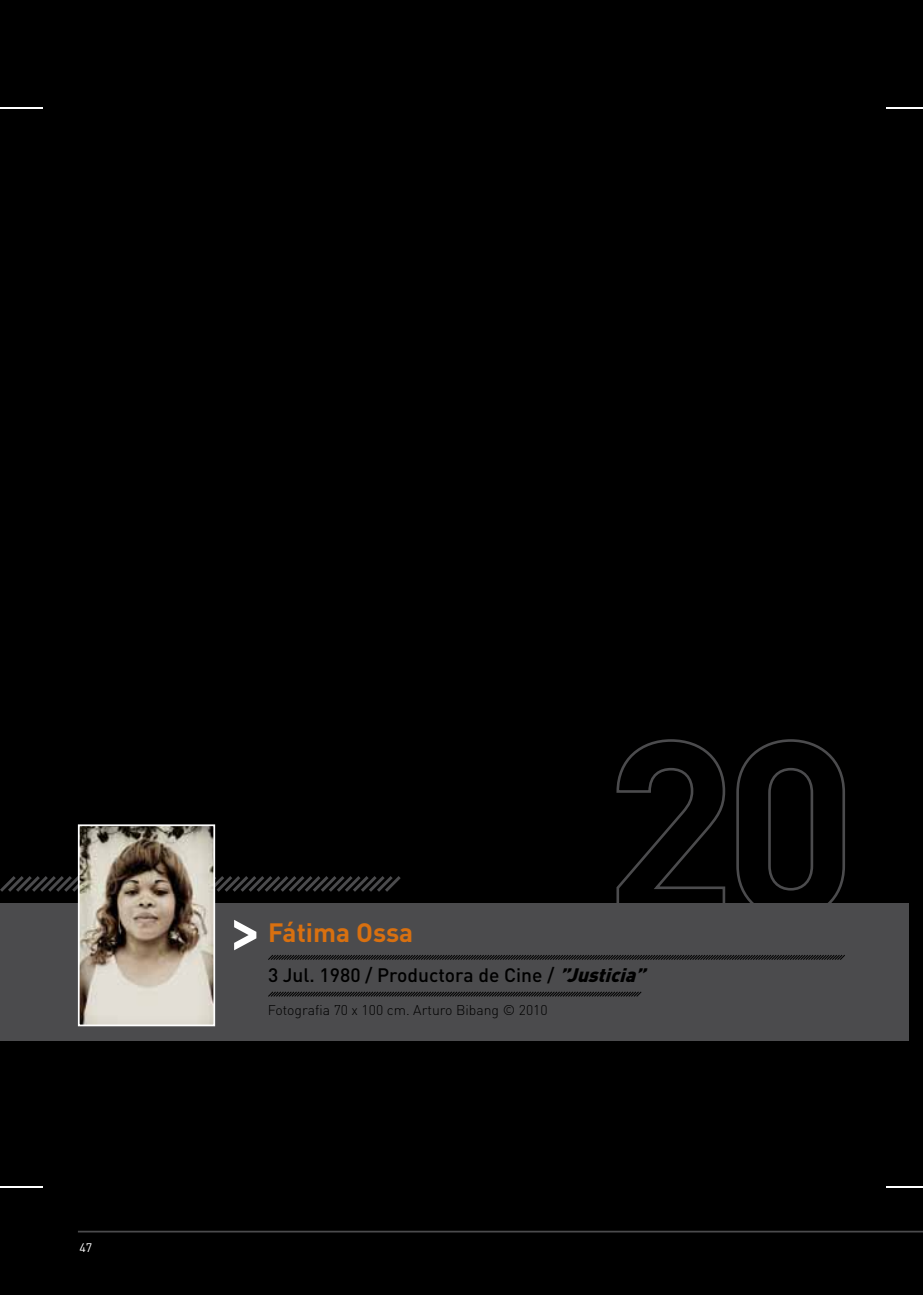
<style>
.page{position:relative;width:923px;height:1295px;background:#000}
.page>*{position:absolute;margin:0;border:0;box-sizing:border-box;transform-origin:0 0}
.t1{font:500 70px "DIN Pro";color:#fff}
.t2{font:700 26.25px "DIN Pro";color:#d87010}
.t3{font:500 19.25px "DIN Pro";color:#000}
.t4{font:300 14px "DIN Pro";color:#000}
.t5{font:12.25px "DIN Pro";color:#fff}
.s1{font-weight:900;font-style:italic}
</style>
<div class="page">
<hr style="left:0;top:107px;width:42px;height:2px;background:#fff">
<hr style="left:0;top:1186px;width:42px;height:2px;background:#fff">
<hr style="left:887px;top:107px;width:36px;height:2px;background:#fff">
<hr style="left:887px;top:1186px;width:36px;height:2px;background:#fff">
<hr style="left:78px;top:1230px;width:845px;height:2px;background:#4b4b4d">
<div style="left:0;top:903px;width:908px;height:138px;background:#4b4b4d"></div>
<svg style="left:616px;top:739px;width:110px;height:164px"></svg>
<svg style="left:736px;top:739px;width:109px;height:164px"></svg>
<svg style="left:0;top:873px;width:401px;height:22px"></svg>
<img style="left:81px;top:827px;width:131px;height:196px">
<div style="left:78px;top:824px;width:137px;height:202px;border:2px solid #fff"></div>
<svg style="left:268px;top:955px;width:577px;height:5px"></svg>
<svg style="left:268px;top:991px;width:374px;height:6px"></svg>
<p class="t5" style="left:79px;top:1239px;width:14px">47</p>
<h1 class="t1" style="left:279px;top:915px;width:41px;rotate:90deg">^</h1>
<h2 class="t2" style="left:268px;top:915px;width:147px">Fátima Ossa</h2>
<p class="t3" style="left:268px;top:962px;width:385px">3 Jul. 1980 / Productora de Cine / <span class="s1">”Justicia”</span></p>
<p class="t4" style="left:268px;top:1001px;width:281px">Fotografia 70 x 100 cm. Arturo Bibang © 2010</p>
</div>
